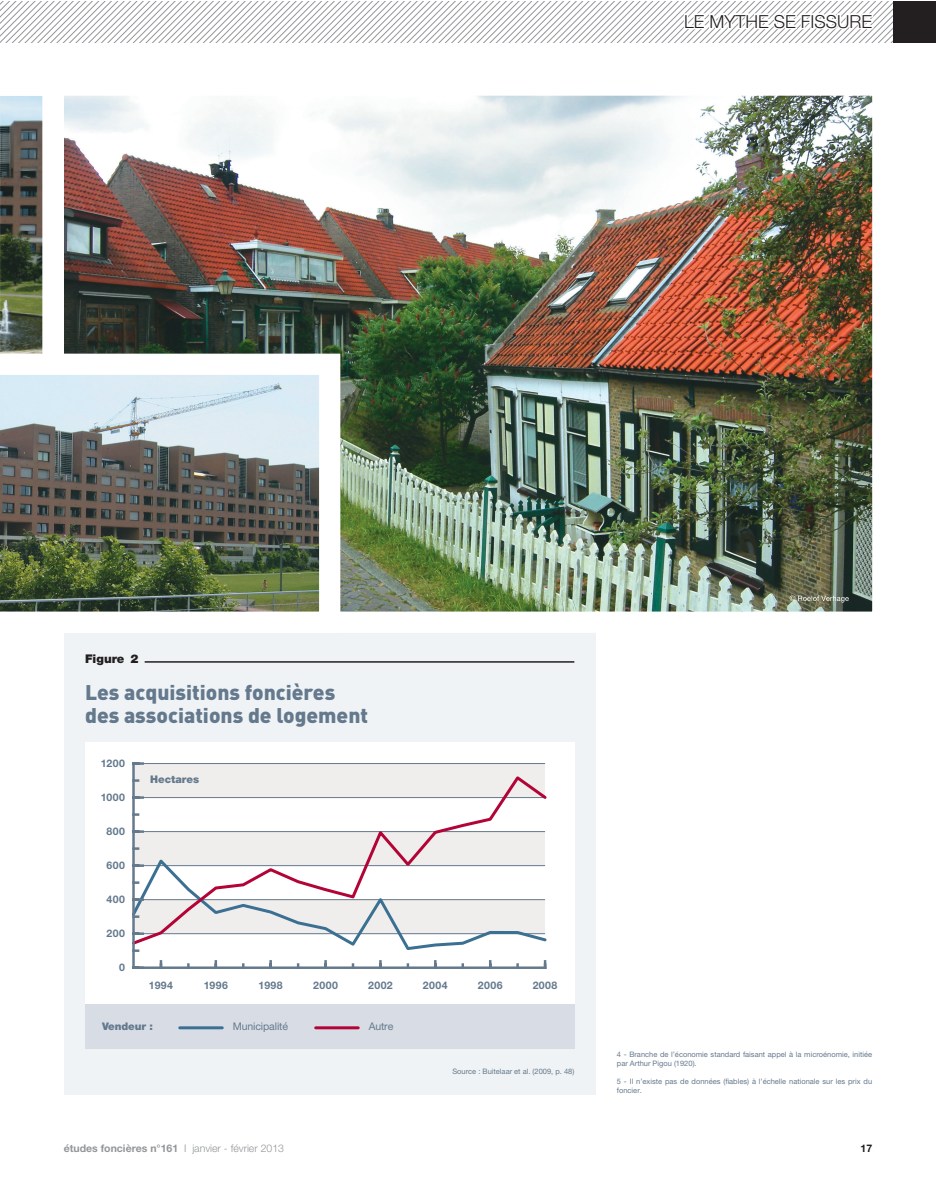
<style>
.page{position:relative;width:936px;height:1191px;background:#fff}
.page>*{position:absolute;margin:0;border:0;box-sizing:border-box;transform-origin:0 0}
.t1{font:900 21px/23.1px "DIN";color:#64798d}
.t2{font:300 18px "Helvetica Neue LT Pro";color:#231f20}
.t3{font:900 12px "Helvetica Neue LT Pro";color:#231f20}
.t4{font:700 10.5px "Helvetica Neue LT Pro";letter-spacing:.04em;color:#64798d}
.t5{font:700 10.5px "Helvetica Neue LT Pro";color:#939598}
.t6{font:10.5px "Helvetica Neue LT Pro";letter-spacing:-.01em;color:#64798d}
.t7{font:900 10.5px "Helvetica Neue LT Pro";letter-spacing:-.01em;color:#64798d}
.t8{font:700 10.5px "Helvetica Neue LT Pro";color:#231f20}
.t9{font:7.5px/9px "Helvetica Neue LT Pro";color:#64798d}
.s1{font-weight:300}
</style>
<div class="page">
<div style="left:64px;top:633px;width:531px;height:461px;background:#f0f3f5"></div>
<hr style="left:145px;top:661px;width:429px;height:1px;background:#231f20">
<div style="left:85px;top:742px;width:489px;height:285px;background:#fff"></div>
<div style="left:85px;top:1004px;width:489px;height:45px;background:#d8dde5"></div>
<div style="left:133px;top:763px;width:412px;height:34px;background:#f0eeec"></div>
<hr style="left:133px;top:763px;width:412px;height:1px;background:#64798d">
<svg style="left:135px;top:776px;width:412px;height:80px"></svg>
<hr style="left:133px;top:966px;width:412px;height:3px;background:#64798d">
<svg style="left:214px;top:961px;width:3px;height:6px"></svg>
<svg style="left:269px;top:961px;width:3px;height:5px"></svg>
<svg style="left:324px;top:961px;width:3px;height:5px"></svg>
<hr style="left:132px;top:763px;width:3px;height:204px;background:#64798d">
<svg style="left:132px;top:856px;width:415px;height:96px"></svg>
<svg style="left:135px;top:830px;width:8px;height:3px"></svg>
<svg style="left:135px;top:796px;width:8px;height:3px"></svg>
<hr style="left:180px;top:1026px;width:42px;height:3px;background:#3b7092">
<hr style="left:316px;top:1026px;width:42px;height:3px;background:#b30437">
<img style="left:351px;top:514px;width:522px;height:129px">
<img style="left:0;top:514px;width:351px;height:98px">
<img style="left:0;top:1px;width:934px;height:513px">
<svg style="left:789px;top:595px;width:59px;height:7px"></svg>
<h2 class="t2" style="left:684px;top:10px;width:190px">LE MYTHE SE FISSURE</h2>
<h3 class="t3" style="left:85px;top:651px;width:55px">Figure 2</h3>
<h1 class="t1" style="left:85px;top:680px;width:284px">Les acquisitions foncières des associations de logement</h1>
<h3 class="t4" style="left:101px;top:757px;width:26px">1200</h3>
<h3 class="t4" style="left:101px;top:791px;width:26px">1000</h3>
<h3 class="t4" style="left:106px;top:825px;width:20px">800</h3>
<h3 class="t4" style="left:106px;top:859px;width:20px">600</h3>
<h3 class="t4" style="left:107px;top:893px;width:20px">400</h3>
<h3 class="t4" style="left:106px;top:927px;width:20px">200</h3>
<h3 class="t4" style="left:119px;top:961px;width:7px">0</h3>
<h3 class="t7" style="left:150px;top:773px;width:50px">Hectares</h3>
<h3 class="t4" style="left:149px;top:979px;width:26px">1994</h3>
<h3 class="t4" style="left:204px;top:979px;width:26px">1996</h3>
<h3 class="t4" style="left:259px;top:979px;width:26px">1998</h3>
<h3 class="t4" style="left:313px;top:979px;width:26px">2000</h3>
<h3 class="t4" style="left:368px;top:979px;width:26px">2002</h3>
<h3 class="t4" style="left:423px;top:979px;width:26px">2004</h3>
<h3 class="t4" style="left:478px;top:979px;width:26px">2006</h3>
<h3 class="t4" style="left:532px;top:979px;width:26px">2008</h3>
<h3 class="t7" style="left:102px;top:1020px;width:52px">Vendeur :</h3>
<h3 class="t6" style="left:233px;top:1020px;width:57px">Municipalité</h3>
<h3 class="t6" style="left:368px;top:1020px;width:26px">Autre</h3>
<p class="t9" style="left:452px;top:1066px;width:123px">Source : Buitelaar et al. (2009, p. 48)</p>
<p class="t9" style="left:617px;top:1049px;width:257px">4 - Branche de l’économie standard faisant appel à la microénomie, initiée par Arthur Pigou (1920).</p>
<p class="t9" style="left:617px;top:1076px;width:257px">5 - Il n’existe pas de données (fiables) à l’échelle nationale sur les prix du foncier.</p>
<h3 class="t5" style="left:64px;top:1141px;width:222px">études foncières n°161 <span class="s1">I janvier - février 2013</span></h3>
<h3 class="t8" style="left:860px;top:1142px;width:13px">17</h3>
</div>
